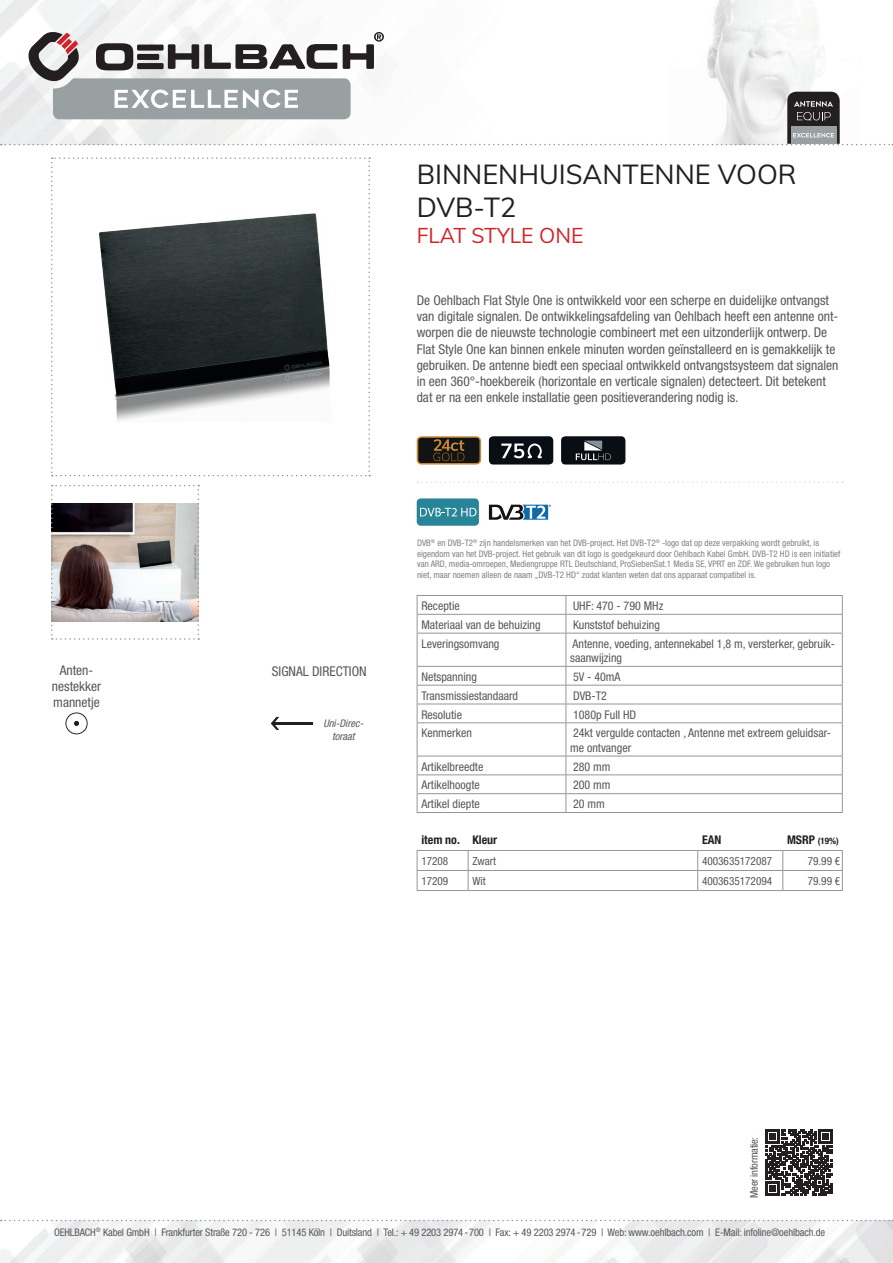
<style>
.page{position:relative;width:893px;height:1263px;background:#fff}
.page>*{position:absolute;margin:0;border:0;box-sizing:border-box;transform-origin:0 0}
.t1{font:27px/32.4px "Muli";color:#231f20}
.t2{font:21px "Muli";color:#d1232a}
.t3{font:condensed 13.5px/16.2px "Helvetica Neue LTW1 G";color:#57585a}
.t4{font:condensed 12px/14.4px "Helvetica Neue LTW1 G";color:#57585a}
.t5{font:700 condensed 12px "Helvetica Neue LTW1 G";color:#231f20}
.t6{font:condensed 11.25px "Helvetica Neue LTW1 G";color:#57585a}
.t7{font:condensed 10.5px "Helvetica Neue LTW1 G";letter-spacing:-.01em;color:#57585a}
.t8{font:italic condensed 10.5px/12.6px "Helvetica Neue LTW1 G";color:#57585a;text-align:center}
.t9{font:condensed 9px/10.8px "Helvetica Neue LTW1 G";color:#808285}
.t10{font:700 condensed 9px "Helvetica Neue LTW1 G";color:#231f20}
.s1{font-size:12px}
</style>
<div class="page">
<img style="left:0;top:1220px;width:893px;height:43px">
<img style="left:0;top:0;width:818px;height:145px">
<svg style="left:1px;top:1220px;width:892px;height:1px"></svg>
<svg style="left:51px;top:157px;width:319px;height:319px"></svg>
<svg style="left:51px;top:485px;width:148px;height:155px"></svg>
<svg style="left:417px;top:436px;width:64px;height:28px;background:#3e321f"></svg>
<div style="left:417px;top:498px;width:62px;height:28px;background:#288598;border-radius:4px"></div>
<svg style="left:420px;top:508px;width:57px;height:8px"></svg>
<svg style="left:489px;top:505px;width:62px;height:15px"></svg>
<div style="left:489px;top:436px;width:64px;height:28px;background:#090e15;border-radius:4px"></div>
<svg style="left:501px;top:443px;width:41px;height:15px"></svg>
<div style="left:561px;top:436px;width:64px;height:28px;background:#090e15;border-radius:4px"></div>
<svg style="left:576px;top:441px;width:35px;height:19px"></svg>
<svg style="left:65px;top:712px;width:23px;height:22px"></svg>
<hr style="left:272px;top:722px;width:41px;height:2px;background:#231f20">
<svg style="left:271px;top:717px;width:8px;height:13px"></svg>
<svg style="left:417px;top:481px;width:426px;height:2px"></svg>
<svg style="left:766px;top:1129px;width:66px;height:67px"></svg>
<svg style="left:1px;top:31px;width:892px;height:114px"></svg>
<svg style="left:417px;top:851px;width:426px;height:39px"></svg>
<hr style="left:417px;top:890px;width:51px;height:1px;background:#939598">
<hr style="left:468px;top:890px;width:230px;height:1px;background:#939598">
<hr style="left:698px;top:890px;width:85px;height:1px;background:#939598">
<hr style="left:783px;top:890px;width:60px;height:1px;background:#939598">
<hr style="left:417px;top:850px;width:51px;height:1px;background:#939598">
<hr style="left:468px;top:850px;width:230px;height:1px;background:#939598">
<hr style="left:698px;top:850px;width:85px;height:1px;background:#939598">
<hr style="left:783px;top:850px;width:60px;height:1px;background:#939598">
<svg style="left:417px;top:595px;width:426px;height:38px"></svg>
<hr style="left:417px;top:633px;width:149px;height:1px;background:#939598">
<hr style="left:417px;top:633px;width:1px;height:33px;background:#939598">
<hr style="left:566px;top:633px;width:277px;height:1px;background:#939598">
<hr style="left:566px;top:633px;width:1px;height:33px;background:#939598">
<hr style="left:842px;top:633px;width:1px;height:33px;background:#939598">
<hr style="left:417px;top:666px;width:149px;height:1px;background:#939598">
<hr style="left:566px;top:666px;width:277px;height:1px;background:#939598">
<hr style="left:417px;top:685px;width:149px;height:1px;background:#939598">
<hr style="left:566px;top:685px;width:277px;height:1px;background:#939598">
<hr style="left:417px;top:704px;width:149px;height:1px;background:#939598">
<svg style="left:417px;top:667px;width:1px;height:55px"></svg>
<hr style="left:566px;top:704px;width:277px;height:1px;background:#939598">
<svg style="left:566px;top:667px;width:1px;height:55px"></svg>
<svg style="left:842px;top:667px;width:1px;height:55px"></svg>
<hr style="left:417px;top:722px;width:149px;height:1px;background:#939598">
<hr style="left:417px;top:723px;width:1px;height:33px;background:#939598">
<hr style="left:566px;top:722px;width:277px;height:1px;background:#939598">
<hr style="left:566px;top:723px;width:1px;height:33px;background:#939598">
<hr style="left:842px;top:723px;width:1px;height:33px;background:#939598">
<hr style="left:417px;top:756px;width:149px;height:1px;background:#939598">
<hr style="left:566px;top:756px;width:277px;height:1px;background:#939598">
<hr style="left:417px;top:774px;width:149px;height:1px;background:#939598">
<hr style="left:566px;top:774px;width:277px;height:1px;background:#939598">
<hr style="left:417px;top:793px;width:149px;height:1px;background:#939598">
<svg style="left:417px;top:756px;width:1px;height:56px"></svg>
<hr style="left:566px;top:793px;width:277px;height:1px;background:#939598">
<svg style="left:566px;top:756px;width:1px;height:56px"></svg>
<svg style="left:842px;top:756px;width:1px;height:56px"></svg>
<hr style="left:417px;top:812px;width:149px;height:1px;background:#939598">
<hr style="left:566px;top:812px;width:277px;height:1px;background:#939598">
<h1 class="t1" style="left:417px;top:157px;width:381px">BINNENHUISANTENNE VOOR<br>DVB-T2</h1>
<h2 class="t2" style="left:417px;top:221px;width:168px">FLAT STYLE ONE</h2>
<p class="t3" style="left:417px;top:292px;width:423px">De Oehlbach Flat Style One is ontwikkeld voor een scherpe en duidelijke ontvangst van digitale signalen. De ontwikkelingsafdeling van Oehlbach heeft een antenne ont&shy;worpen die de nieuwste technologie combineert met een uitzonderlijk ontwerp. De Flat Style One kan binnen enkele minuten worden geïnstalleerd en is gemakkelijk te gebruiken. De antenne biedt een speciaal ontwikkeld ontvangstsysteem dat signalen in een 360°-hoekbereik (horizontale en verticale signalen) detecteert. Dit betekent dat er na een enkele installatie geen positieverandering nodig is.</p>
<p class="t3" style="left:60px;top:662px;width:35px">Anten-</p>
<p class="t3" style="left:272px;top:663px;width:96px">SIGNAL DIRECTION</p>
<p class="t3" style="left:52px;top:678px;width:51px">nestekker mannetje</p>
<p class="t8" style="left:323px;top:717px;width:44px">Uni-Direc&shy;toraat</p>
<p class="t9" style="left:417px;top:537px;width:425px">DVB<sup>®</sup> en DVB-T2<sup>®</sup> zijn handelsmerken van het DVB-project. Het DVB-T2<sup>®</sup> -logo dat op deze verpakking wordt gebruikt, is eigendom van het DVB-project. Het gebruik van dit logo is goedgekeurd door Oehlbach Kabel GmbH. DVB-T2 HD is een initiatief van ARD, media-omroepen, Mediengruppe RTL Deutschland, ProSiebenSat.1 Media SE, VPRT en ZDF. We gebruiken hun logo niet, maar noemen alleen de naam „DVB-T2 HD“ zodat klanten weten dat ons apparaat compatibel is.</p>
<p class="t4" style="left:421px;top:599px;width:40px">Receptie</p>
<p class="t4" style="left:573px;top:599px;width:92px">UHF: 470 - 790 MHz</p>
<p class="t4" style="left:421px;top:617px;width:121px">Materiaal van de behuizing</p>
<p class="t4" style="left:573px;top:617px;width:88px">Kunststof behuizing</p>
<p class="t4" style="left:421px;top:636px;width:80px">Leveringsomvang</p>
<p class="t4" style="left:570px;top:636px;width:266px">Antenne, voeding, antennekabel 1,8 m, versterker, gebruik&shy;saanwijzing</p>
<p class="t4" style="left:421px;top:669px;width:57px">Netspanning</p>
<p class="t4" style="left:573px;top:669px;width:49px">5V - 40mA</p>
<p class="t4" style="left:421px;top:688px;width:98px">Transmissiestandaard</p>
<p class="t4" style="left:573px;top:688px;width:35px">DVB-T2</p>
<p class="t4" style="left:421px;top:707px;width:42px">Resolutie</p>
<p class="t4" style="left:573px;top:707px;width:65px">1080p Full HD</p>
<p class="t4" style="left:421px;top:726px;width:52px">Kenmerken</p>
<p class="t4" style="left:570px;top:726px;width:262px">24kt vergulde contacten , Antenne met extreem geluidsar&shy;me ontvanger</p>
<p class="t4" style="left:421px;top:759px;width:63px">Artikelbreedte</p>
<p class="t4" style="left:573px;top:759px;width:39px">280 mm</p>
<p class="t4" style="left:421px;top:778px;width:60px">Artikelhoogte</p>
<p class="t4" style="left:573px;top:778px;width:39px">200 mm</p>
<p class="t4" style="left:421px;top:797px;width:60px">Artikel diepte</p>
<p class="t4" style="left:573px;top:797px;width:33px">20 mm</p>
<p class="t5" style="left:421px;top:833px;width:77px">item no. Kleur</p>
<p class="t5" style="left:702px;top:833px;width:21px">EAN</p>
<p class="t10" style="left:787px;top:836px;width:53px"><span class="s1">MSRP</span> (19%)</p>
<p class="t6" style="left:421px;top:854px;width:28px">17208</p>
<p class="t6" style="left:472px;top:854px;width:25px">Zwart</p>
<p class="t6" style="left:702px;top:854px;width:72px">4003635172087</p>
<p class="t6" style="left:808px;top:854px;width:34px">79.99 €</p>
<p class="t6" style="left:421px;top:874px;width:28px">17209</p>
<p class="t6" style="left:472px;top:874px;width:15px">Wit</p>
<p class="t6" style="left:702px;top:874px;width:72px">4003635172094</p>
<p class="t6" style="left:808px;top:874px;width:34px">79.99 €</p>
<p class="t7" style="left:748px;top:1198px;width:63px;rotate:-90deg">Meer informatie:</p>
<p class="t7" style="left:54px;top:1226px;width:773px">OEHLBACH<sup>®</sup> Kabel GmbH | Frankfurter Straße 720 - 726 | 51145 Köln | Duitsland | Tel.: + 49 2203 2974-700 | Fax: + 49 2203 2974-729 | Web: www.oehlbach.com | E-Mail: infoline@oehlbach.de</p>
</div>
